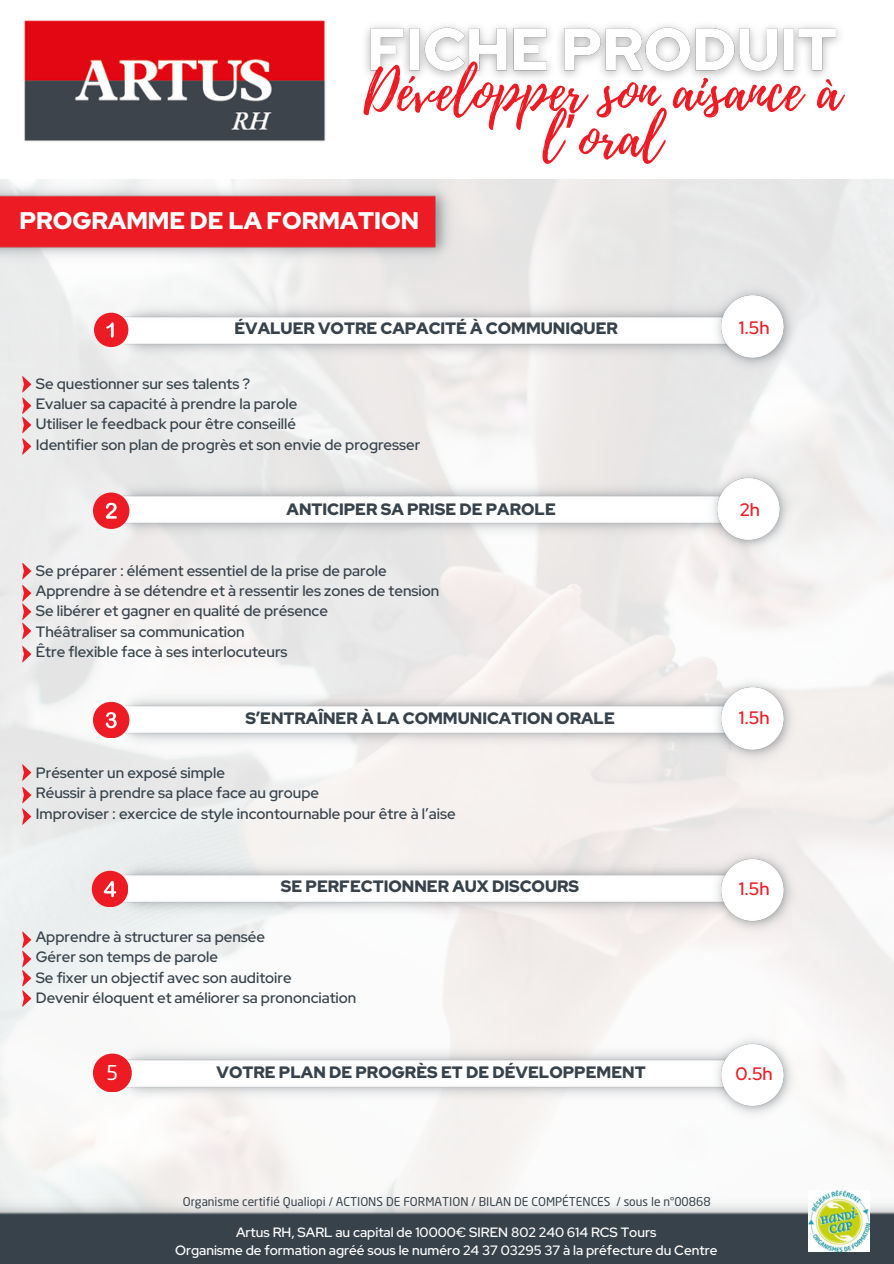
<style>
.page{position:relative;width:894px;height:1264px;background:#fff}
.page>*{position:absolute;margin:0;border:0;box-sizing:border-box;transform-origin:0 0}
.t1{font:54.6px/46.2px "Playlist Script";color:#ed1c24;text-align:center}
.t2{font:900 24px "Red Hat Display";color:#fff}
.t3{font:20.1px "Neo Sans Pro";color:#fff}
.t4{font:500 18px "Red Hat Display";color:#ed1c24}
.t5{font:900 16.5px "Red Hat Display";color:#37424b}
.t6{font:500 15px/20.2px "Red Hat Display";color:#37424b}
.t7{font:500 13.5px/18px "Red Hat Display";color:#fff;text-align:center}
.t8{font:12px "Neo Sans Pro";color:#37424b}
.s1{font-family:"Noto Sans Gurmukhi"}
</style>
<div class="page">
<img style="left:0;top:179px;width:893px;height:1017px">
<img style="left:0;top:1196px;width:893px;height:67px">
<img style="left:808px;top:1190px;width:61px;height:61px">
<img style="left:0;top:179px;width:454px;height:86px">
<img style="left:115px;top:299px;width:594px;height:61px">
<div style="left:94px;top:313px;width:34px;height:34px;background:#ed1c24;border-radius:50%"></div>
<svg style="left:106px;top:322px;width:8px;height:15px"></svg>
<img style="left:113px;top:478px;width:592px;height:61px">
<div style="left:93px;top:492px;width:36px;height:36px;background:#ed1c24;border-radius:50%"></div>
<svg style="left:106px;top:503px;width:11px;height:15px"></svg>
<img style="left:115px;top:688px;width:594px;height:61px">
<div style="left:93px;top:702px;width:36px;height:36px;background:#ed1c24;border-radius:50%"></div>
<svg style="left:106px;top:712px;width:11px;height:16px"></svg>
<img style="left:115px;top:857px;width:594px;height:61px">
<div style="left:92px;top:870px;width:36px;height:36px;background:#ed1c24;border-radius:50%"></div>
<svg style="left:104px;top:880px;width:12px;height:17px"></svg>
<svg style="left:22px;top:563px;width:9px;height:16px"></svg>
<svg style="left:22px;top:764px;width:9px;height:16px"></svg>
<svg style="left:22px;top:786px;width:9px;height:38px"></svg>
<img style="left:705px;top:464px;width:89px;height:93px">
<img style="left:709px;top:282px;width:89px;height:92px">
<img style="left:709px;top:674px;width:89px;height:92px">
<img style="left:709px;top:845px;width:89px;height:92px">
<img style="left:116px;top:1042px;width:593px;height:61px">
<div style="left:93px;top:1053px;width:39px;height:39px;background:#ed1c24;border-radius:50%"></div>
<img style="left:709px;top:1030px;width:89px;height:92px">
<svg style="left:22px;top:585px;width:9px;height:54px"></svg>
<svg style="left:22px;top:931px;width:9px;height:75px"></svg>
<svg style="left:22px;top:646px;width:9px;height:16px"></svg>
<img style="left:24px;top:20px;width:302px;height:122px">
<img style="left:365px;top:25px;width:475px;height:53px">
<svg style="left:22px;top:376px;width:9px;height:78px"></svg>
<p class="t1" style="left:363px;top:70px;width:478px">Développer son aisance à l<span class="s1">’</span>oral</p>
<h5 class="t2" style="left:19px;top:205px;width:401px">PROGRAMME DE LA FORMATION</h5>
<h3 class="t5" style="left:234px;top:317px;width:385px">ÉVALUER VOTRE CAPACITÉ À COMMUNIQUER</h3>
<p class="t6" style="left:36px;top:373px;width:386px">Se questionner sur ses talents ?<br>Evaluer sa capacité à prendre la parole<br>Utiliser le feedback pour être conseillé<br>Identifier son plan de progrès et son envie de progresser</p>
<p class="t5" style="left:286px;top:498px;width:271px">ANTICIPER SA PRISE DE PAROLE</p>
<p class="t6" style="left:36px;top:560px;width:405px">Se préparer : élément essentiel de la prise de parole Apprendre à se détendre et à ressentir les zones de tension Se libérer et gagner en qualité de présence<br>Théâtraliser sa communication<br>Être flexible face à ses interlocuteurs</p>
<h2 class="t5" style="left:245px;top:706px;width:371px">S’ENTRAÎNER À LA COMMUNICATION ORALE</h2>
<p class="t6" style="left:36px;top:762px;width:421px">Présenter un exposé simple<br>Réussir à prendre sa place face au groupe<br>Improviser : exercice de style incontournable pour être à l’aise</p>
<p class="t5" style="left:281px;top:875px;width:300px">SE PERFECTIONNER AUX DISCOURS</p>
<p class="t6" style="left:36px;top:926px;width:322px">Apprendre à structurer sa pensée<br>Gérer son temps de parole<br>Se fixer un objectif avec son auditoire<br>Devenir éloquent et améliorer sa prononciation</p>
<p class="t4" style="left:738px;top:315px;width:32px">1.5h</p>
<h4 class="t4" style="left:739px;top:498px;width:22px">2h</h4>
<h6 class="t4" style="left:738px;top:705px;width:32px">1.5h</h6>
<p class="t4" style="left:738px;top:876px;width:32px">1.5h</p>
<p class="t5" style="left:216px;top:1060px;width:430px">VOTRE PLAN DE PROGRÈS ET DE DÉVELOPPEMENT</p>
<p class="t3" style="left:106px;top:1064px;width:14px">5</p>
<p class="t4" style="left:735px;top:1062px;width:39px">0.5h</p>
<p class="t8" style="left:183px;top:1196px;width:529px">Organisme certifié Qualiopi / ACTIONS DE FORMATION / BILAN DE COMPÉTENCES / sous le n°00868</p>
<p class="t7" style="left:175px;top:1222px;width:543px">Artus RH, SARL au capital de 10000€ SIREN 802 240 614 RCS Tours<br>Organisme de formation agréé sous le numéro 24 37 03295 37 à la préfecture du Centre</p>
</div>
